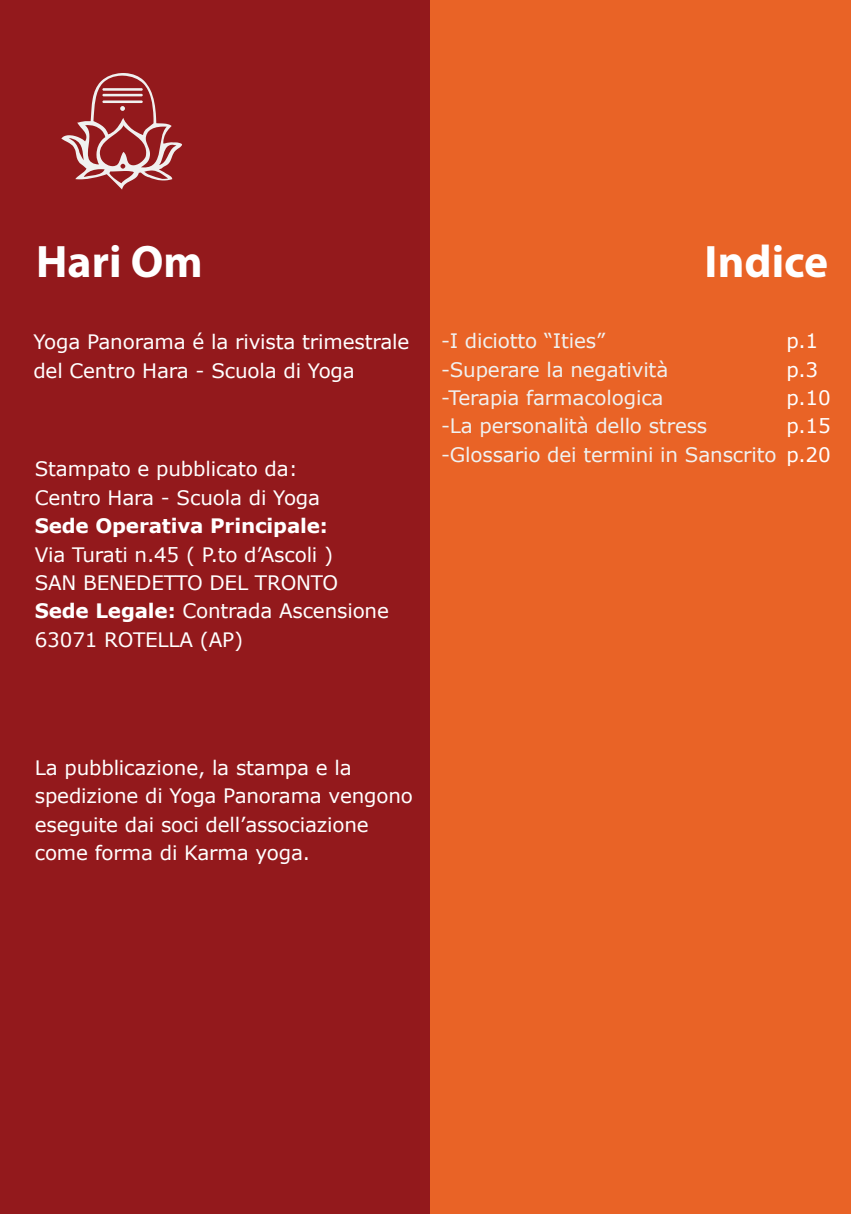
<style>
.page{position:relative;width:862px;height:1214px;background:#fff}
.page>*{position:absolute;margin:0;border:0;box-sizing:border-box;transform-origin:0 0}
.t1{font:700 45.6px "Myriad Pro";color:#fff}
.t2{font:20px/28.4px "Verdana";letter-spacing:-.01em;color:#fff}
.t3{font:20px/28.4px "Verdana";letter-spacing:-.01em;color:#f0f1f0}
.t4{font:700 20px "Verdana";letter-spacing:-.01em;color:#fff}
.s1{font-weight:700}
</style>
<div class="page">
<div style="left:0;top:0;width:459px;height:1213px;background:#93191c"></div>
<div style="left:430px;top:0;width:420px;height:1213px;background:#e96326"></div>
<svg style="left:61px;top:73px;width:121px;height:116px"></svg>
<h1 class="t1" style="left:36px;top:232px;width:168px">Hari Om</h1>
<p class="t2" style="left:33px;top:328px;width:377px">Yoga Panorama é la rivista trimestrale del Centro Hara - Scuola di Yoga</p>
<p class="t2" style="left:35px;top:455px;width:287px">Stampato e pubblicato da:<br>Centro Hara - Scuola di Yoga</p>
<p class="t4" style="left:35px;top:512px;width:295px">Sede Operativa Principale:</p>
<p class="t2" style="left:35px;top:540px;width:356px">Via Turati n.45 ( P.to d’Ascoli )<br>SAN BENEDETTO DEL TRONTO<br><span class="s1">Sede Legale:</span> Contrada Ascensione<br>63071 ROTELLA (AP)</p>
<h1 class="t1" style="left:704px;top:232px;width:125px">Indice</h1>
<p class="t3" style="left:441px;top:327px;width:337px">-I diciotto “Ities”<br>-Superare la negatività<br>-Terapia farmacologica<br>-La personalità dello stress -Glossario dei termini in Sanscrito</p>
<p class="t2" style="left:786px;top:327px;width:46px">p.1 p.3 p.10 p.15 p.20</p>
<p class="t2" style="left:35px;top:753px;width:380px">La pubblicazione, la stampa e la spedizione di Yoga Panorama vengono eseguite dai soci dell’associazione come forma di Karma yoga.</p>
</div>
